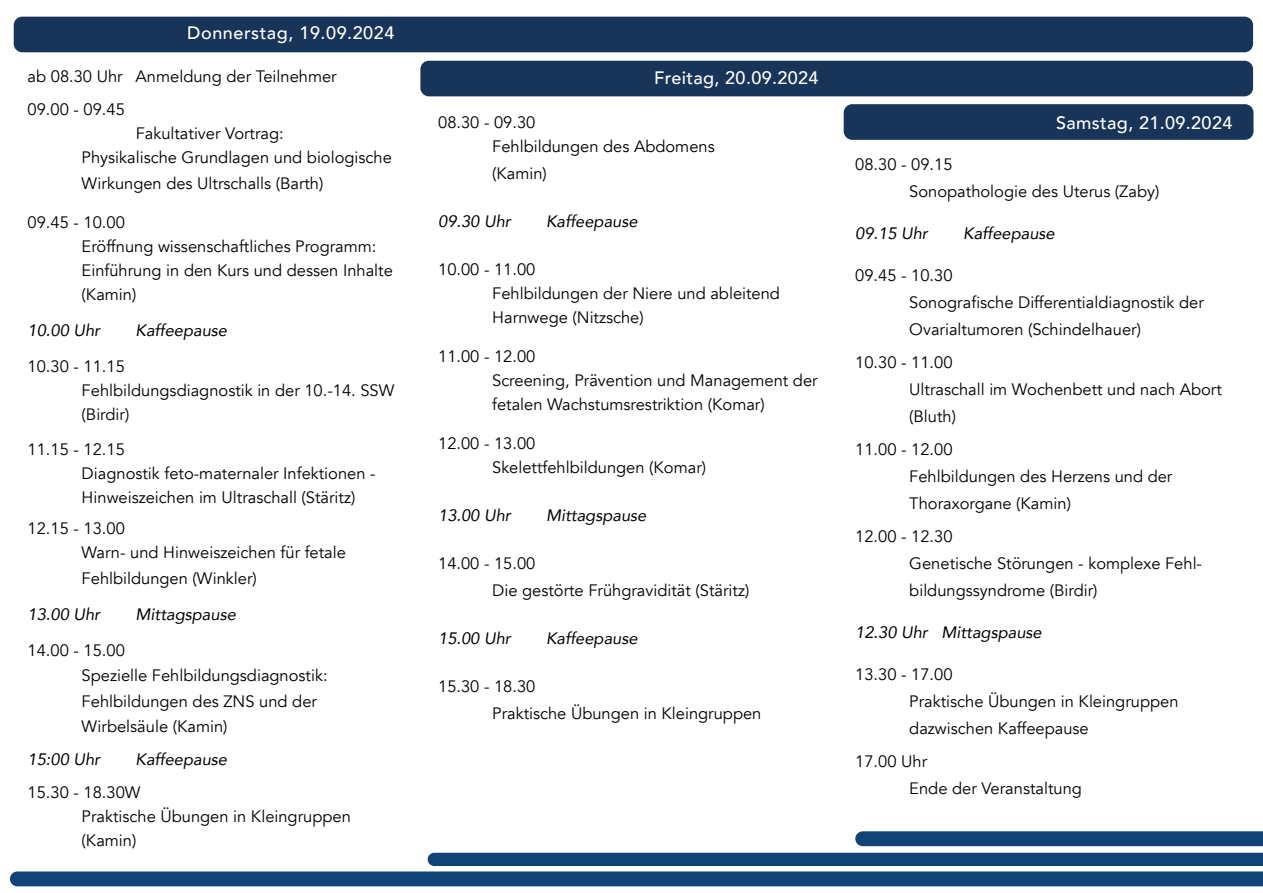
<style>
.page{position:relative;width:1263px;height:893px;background:#fff}
.page>*{position:absolute;margin:0;border:0;box-sizing:border-box;transform-origin:0 0}
.t1{font:500 18px "Avenir";letter-spacing:.02em;color:#fff}
.t2{font:16.5px/24px "Avenir";color:#000}
.t3{font:italic 16.5px "Avenir";color:#000}
</style>
<div class="page">
<svg style="left:10px;top:853px;width:1253px;height:33px"></svg>
<svg style="left:855px;top:831px;width:408px;height:15px;background:#184779"></svg>
<div style="left:14px;top:17px;width:1239px;height:35px;background:#183459;border-radius:9px"></div>
<div style="left:420px;top:61px;width:833px;height:35px;background:#183459;border-radius:9px"></div>
<div style="left:844px;top:104px;width:409px;height:36px;background:#183459;border-radius:9px"></div>
<p class="t1" style="left:187px;top:17px;width:209px">Donnerstag, 19.09.2024</p>
<p class="t2" style="left:28px;top:61px;width:311px;line-height:33px">ab 08.30 Uhr Anmeldung der Teilnehmer<br>09.00 - 09.45</p>
<p class="t2" style="left:82px;top:122px;width:312px;text-indent:54px">Fakultativer Vortrag:<br>Physikalische Grundlagen und biologische</p>
<p class="t2" style="left:82px;top:172px;width:243px">Wirkungen des Ultrschalls (Barth)</p>
<p class="t2" style="left:82px;top:211px;width:313px;text-indent:-54px">09.45 - 10.00<br>Eröffnung wissenschaftliches Programm:<br>Einführung in den Kurs und dessen Inhalte (Kamin)</p>
<p class="t3" style="left:28px;top:320px;width:74px">10.00 Uhr</p>
<p class="t3" style="left:136px;top:320px;width:93px">Kaffeepause</p>
<p class="t2" style="left:82px;top:355px;width:314px;text-indent:-54px">10.30 - 11.15<br>Fehlbildungsdiagnostik in der 10.-14. SSW (Birdir)</p>
<p class="t2" style="left:82px;top:437px;width:295px;text-indent:-54px">11.15 - 12.15<br>Diagnostik feto-maternaler Infektionen -<br>Hinweiszeichen im Ultraschall (Stäritz)</p>
<p class="t2" style="left:82px;top:517px;width:266px;text-indent:-54px">12.15 - 13.00<br>Warn- und Hinweiszeichen für fetale</p>
<p class="t2" style="left:82px;top:566px;width:177px">Fehlbildungen (Winkler)</p>
<p class="t3" style="left:28px;top:604px;width:74px">13.00 Uhr</p>
<p class="t3" style="left:136px;top:604px;width:102px">Mittagspause</p>
<p class="t2" style="left:82px;top:637px;width:247px;line-height:25.5px;text-indent:-54px">14.00 - 15.00<br>Spezielle Fehlbildungsdiagnostik:<br>Fehlbildungen des ZNS und der<br>Wirbelsäule (Kamin)</p>
<p class="t3" style="left:28px;top:749px;width:74px">15:00 Uhr</p>
<p class="t3" style="left:136px;top:749px;width:93px">Kaffeepause</p>
<p class="t2" style="left:82px;top:781px;width:271px;text-indent:-54px">15.30 - 18.30W<br>Praktische Übungen in Kleingruppen (Kamin)</p>
<p class="t1" style="left:654px;top:62px;width:166px">Freitag, 20.09.2024</p>
<p class="t2" style="left:492px;top:110px;width:224px;text-indent:-54px">08.30 - 09.30<br>Fehlbildungen des Abdomens</p>
<p class="t2" style="left:492px;top:161px;width:56px">(Kamin)</p>
<p class="t3" style="left:438px;top:211px;width:74px">09.30 Uhr</p>
<p class="t3" style="left:546px;top:211px;width:93px">Kaffeepause</p>
<p class="t2" style="left:492px;top:257px;width:289px;text-indent:-54px">10.00 - 11.00<br>Fehlbildungen der Niere und ableitend<br>Harnwege (Nitzsche)</p>
<p class="t2" style="left:492px;top:344px;width:327px;text-indent:-54px">11.00 - 12.00<br>Screening, Prävention und Management der fetalen Wachstumsrestriktion (Komar)</p>
<p class="t2" style="left:492px;top:431px;width:215px;text-indent:-54px">12.00 - 13.00<br>Skelettfehlbildungen (Komar)</p>
<p class="t3" style="left:438px;top:505px;width:74px">13.00 Uhr</p>
<p class="t3" style="left:546px;top:505px;width:102px">Mittagspause</p>
<p class="t2" style="left:492px;top:550px;width:259px;line-height:27px;text-indent:-54px">14.00 - 15.00<br>Die gestörte Frühgravidität (Stäritz)</p>
<p class="t3" style="left:438px;top:628px;width:74px">15.00 Uhr</p>
<p class="t3" style="left:546px;top:628px;width:93px">Kaffeepause</p>
<p class="t2" style="left:492px;top:673px;width:271px;line-height:27px;text-indent:-54px">15.30 - 18.30<br>Praktische Übungen in Kleingruppen</p>
<p class="t1" style="left:1056px;top:107px;width:178px">Samstag, 21.09.2024</p>
<p class="t2" style="left:909px;top:151px;width:252px;line-height:27px;text-indent:-54px">08.30 - 09.15<br>Sonopathologie des Uterus (Zaby)</p>
<p class="t3" style="left:855px;top:223px;width:74px">09.15 Uhr</p>
<p class="t3" style="left:963px;top:223px;width:93px">Kaffeepause</p>
<p class="t2" style="left:909px;top:262px;width:296px;line-height:27px;text-indent:-54px">09.45 - 10.30<br>Sonografische Differentialdiagnostik der<br>Ovarialtumoren (Schindelhauer)</p>
<p class="t2" style="left:909px;top:349px;width:314px;line-height:27px;text-indent:-54px">10.30 - 11.00<br>Ultraschall im Wochenbett und nach Abort (Bluth)</p>
<p class="t2" style="left:909px;top:436px;width:265px;line-height:27px;text-indent:-54px">11.00 - 12.00<br>Fehlbildungen des Herzens und der<br>Thoraxorgane (Kamin)</p>
<p class="t2" style="left:909px;top:523px;width:294px;line-height:27px;text-indent:-54px">12.00 - 12.30<br>Genetische Störungen - komplexe Fehl&shy;bildungssyndrome (Birdir)</p>
<p class="t3" style="left:855px;top:622px;width:188px">12.30 Uhr Mittagspause</p>
<p class="t2" style="left:909px;top:661px;width:271px;line-height:27px;text-indent:-54px">13.30 - 17.00<br>Praktische Übungen in Kleingruppen dazwischen Kaffeepause</p>
<p class="t2" style="left:909px;top:748px;width:174px;line-height:27px;text-indent:-54px">17.00 Uhr<br>Ende der Veranstaltung</p>
</div>
